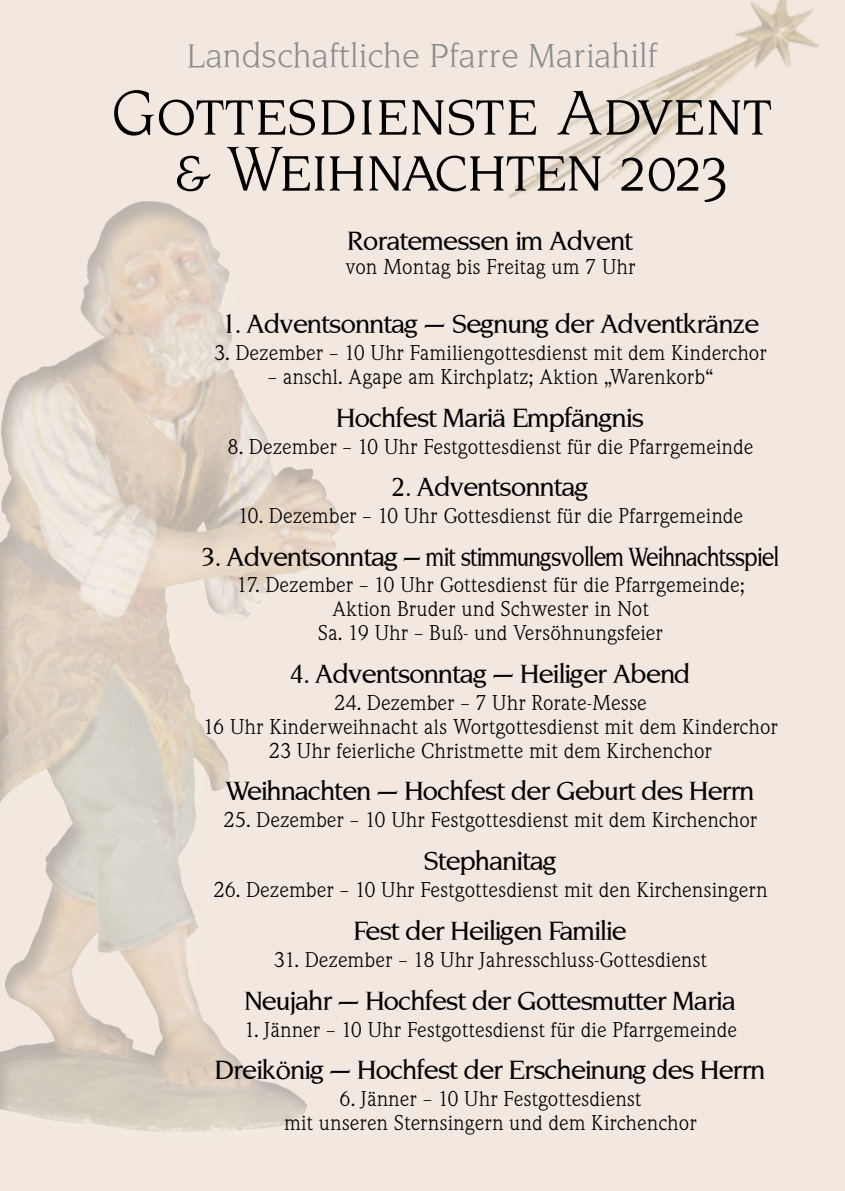
<style>
.page{position:relative;width:845px;height:1191px;background:#f2e8df}
.page>*{position:absolute;margin:0;border:0;box-sizing:border-box;transform-origin:0 0}
.t1{font:62px/56px "November Caps Old Normal";color:#000;text-align:center}
.t2{font:32px "November Normal";letter-spacing:.075em;color:#8a8c8e}
.t3{font:26px "November Medium Normal";color:#000}
.t4{font:20px/24px "Weidemann SB";color:#000;text-align:center}
</style>
<div class="page">
<img style="left:508px;top:0;width:310px;height:197px">
<div style="left:0;top:199px;width:342px;height:936px;background:#000;opacity:.75"></div>
<h2 class="t2" style="left:188px;top:37px;width:469px">Landschaftliche Pfarre Mariahilf</h2>
<h1 class="t1" style="left:113px;top:84px;width:660px">Gottesdienste Advent &amp; Weihnachten 2023</h1>
<h3 class="t3" style="left:348px;top:226px;width:286px">Roratemessen im Advent</h3>
<p class="t4" style="left:345px;top:255px;width:292px">von Montag bis Freitag um 7 Uhr</p>
<h3 class="t3" style="left:222px;top:309px;width:538px">1. Adventsonntag – Segnung der Adventkränze</h3>
<p class="t4" style="left:214px;top:341px;width:554px">3. Dezember – 10 Uhr Familiengottesdienst mit dem Kinderchor</p>
<p class="t4" style="left:268px;top:365px;width:447px">– anschl. Agape am Kirchplatz; Aktion „Warenkorb“</p>
<h3 class="t3" style="left:337px;top:403px;width:308px">Hochfest Mariä Empfängnis</h3>
<p class="t4" style="left:228px;top:434px;width:527px">8. Dezember – 10 Uhr Festgottesdienst für die Pfarrgemeinde</p>
<h3 class="t3" style="left:392px;top:472px;width:198px">2. Adventsonntag</h3>
<p class="t4" style="left:238px;top:504px;width:507px">10. Dezember – 10 Uhr Gottesdienst für die Pfarrgemeinde</p>
<h3 class="t3" style="left:202px;top:541px;width:578px">3. Adventsonntag – mit stimmungsvollem Weihnachtsspiel</h3>
<p class="t4" style="left:236px;top:573px;width:509px">17. Dezember – 10 Uhr Gottesdienst für die Pfarrgemeinde;<br>Aktion Bruder und Schwester in Not<br>Sa. 19 Uhr – Buß- und Versöhnungsfeier</p>
<h3 class="t3" style="left:291px;top:659px;width:401px">4. Adventsonntag – Heiliger Abend</h3>
<p class="t4" style="left:203px;top:690px;width:576px">24. Dezember – 7 Uhr Rorate-Messe<br>16 Uhr Kinderweihnacht als Wortgottesdienst mit dem Kinderchor<br>23 Uhr feierliche Christmette mit dem Kirchenchor</p>
<h3 class="t3" style="left:227px;top:776px;width:529px">Weihnachten – Hochfest der Geburt des Herrn</h3>
<p class="t4" style="left:224px;top:808px;width:535px">25. Dezember – 10 Uhr Festgottesdienst mit dem Kirchenchor</p>
<h3 class="t3" style="left:424px;top:846px;width:134px">Stephanitag</h3>
<p class="t4" style="left:213px;top:877px;width:555px">26. Dezember – 10 Uhr Festgottesdienst mit den Kirchensingern</p>
<h3 class="t3" style="left:354px;top:916px;width:274px">Fest der Heiligen Familie</h3>
<p class="t4" style="left:274px;top:948px;width:435px">31. Dezember – 18 Uhr Jahresschluss-Gottesdienst</p>
<h3 class="t3" style="left:245px;top:985px;width:492px">Neujahr – Hochfest der Gottesmutter Maria</h3>
<p class="t4" style="left:244px;top:1017px;width:494px">1. Jänner – 10 Uhr Festgottesdienst für die Pfarrgemeinde</p>
<h3 class="t3" style="left:216px;top:1055px;width:551px">Dreikönig – Hochfest der Erscheinung des Herrn</h3>
<p class="t4" style="left:284px;top:1086px;width:414px">6. Jänner – 10 Uhr Festgottesdienst<br>mit unseren Sternsingern und dem Kirchenchor</p>
</div>
